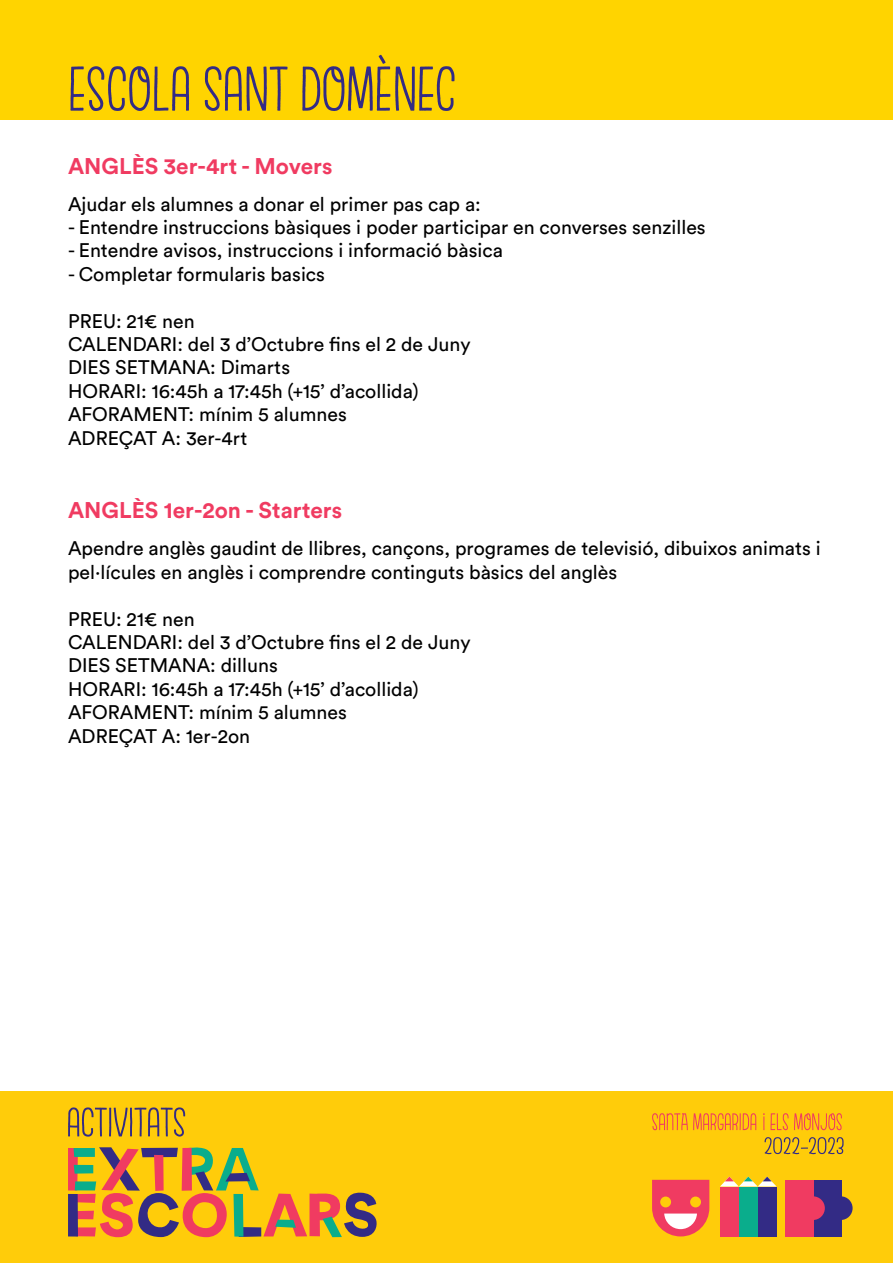
<style>
.page{position:relative;width:893px;height:1263px;background:#fff}
.page>*{position:absolute;margin:0;border:0;box-sizing:border-box;transform-origin:0 0}
.t1{font:63px "Escalope Crust One";color:#332b85}
.t2{font:700 22.5px "Circular Std";color:#f03b61}
.t3{font:19.5px/23.4px "Circular Std";color:#000}
</style>
<div class="page">
<div style="left:0;top:0;width:893px;height:120px;background:#ffd400"></div>
<div style="left:0;top:1091px;width:893px;height:172px;background:#ffcc0a"></div>
<svg style="left:68px;top:1147px;width:239px;height:91px"></svg>
<div style="left:309px;top:1193px;width:11px;height:43px;background:#f03b61"></div>
<svg style="left:313px;top:1192px;width:64px;height:45px"></svg>
<div style="left:720px;top:1186px;width:19px;height:50px;background:#f03b61"></div>
<div style="left:739px;top:1186px;width:19px;height:50px;background:#0aad8c"></div>
<div style="left:758px;top:1186px;width:19px;height:50px;background:#332b85"></div>
<svg style="left:720px;top:1176px;width:56px;height:10px"></svg>
<div style="left:785px;top:1180px;width:57px;height:56px;background:#332b85"></div>
<div style="left:785px;top:1180px;width:28px;height:56px;background:#f03b61"></div>
<div style="left:801px;top:1196px;width:24px;height:24px;background:#f03b61;border-radius:50%"></div>
<div style="left:829px;top:1196px;width:24px;height:24px;background:#332b85;border-radius:50%"></div>
<svg style="left:652px;top:1180px;width:57px;height:56px;background:#f3646c"></svg>
<div style="left:690px;top:1196px;width:11px;height:11px;background:#ffcc0a;border-radius:50%"></div>
<div style="left:660px;top:1196px;width:11px;height:11px;background:#ffcc0a;border-radius:50%"></div>
<svg style="left:68px;top:1107px;width:117px;height:30px"></svg>
<svg style="left:764px;top:1137px;width:80px;height:17px"></svg>
<svg style="left:652px;top:1113px;width:104px;height:17px"></svg>
<svg style="left:763px;top:1113px;width:79px;height:17px"></svg>
<h1 class="t1" style="left:68px;top:46px;width:390px">ESCOLA SANT DOMÈNEC</h1>
<p class="t2" style="left:68px;top:151px;width:266px">ANGLÈS 3er-4rt - Movers</p>
<p class="t3" style="left:68px;top:192px;width:414px">Ajudar els alumnes a donar el primer pas cap a:</p>
<p class="t3" style="left:68px;top:215px;width:639px">- Entendre instruccions bàsiques i poder participar en converses senzilles</p>
<p class="t3" style="left:68px;top:239px;width:436px">- Entendre avisos, instruccions i informació bàsica</p>
<p class="t3" style="left:68px;top:262px;width:259px">- Completar formularis basics</p>
<p class="t3" style="left:68px;top:309px;width:404px">PREU: 21€ nen<br>CALENDARI: del 3 d’Octubre fins el 2 de Juny<br>DIES SETMANA: Dimarts<br>HORARI: 16:45h a 17:45h (+15’ d’acollida)<br>AFORAMENT: mínim 5 alumnes<br>ADREÇAT A: 3er-4rt</p>
<p class="t2" style="left:68px;top:496px;width:276px">ANGLÈS 1er-2on - Starters</p>
<p class="t3" style="left:68px;top:536px;width:754px">Apendre anglès gaudint de llibres, cançons, programes de televisió, dibuixos animats i pel·lícules en anglès i comprendre continguts bàsics del anglès</p>
<p class="t3" style="left:68px;top:607px;width:404px">PREU: 21€ nen<br>CALENDARI: del 3 d’Octubre fins el 2 de Juny<br>DIES SETMANA: dilluns<br>HORARI: 16:45h a 17:45h (+15’ d’acollida)<br>AFORAMENT: mínim 5 alumnes<br>ADREÇAT A: 1er-2on</p>
</div>
